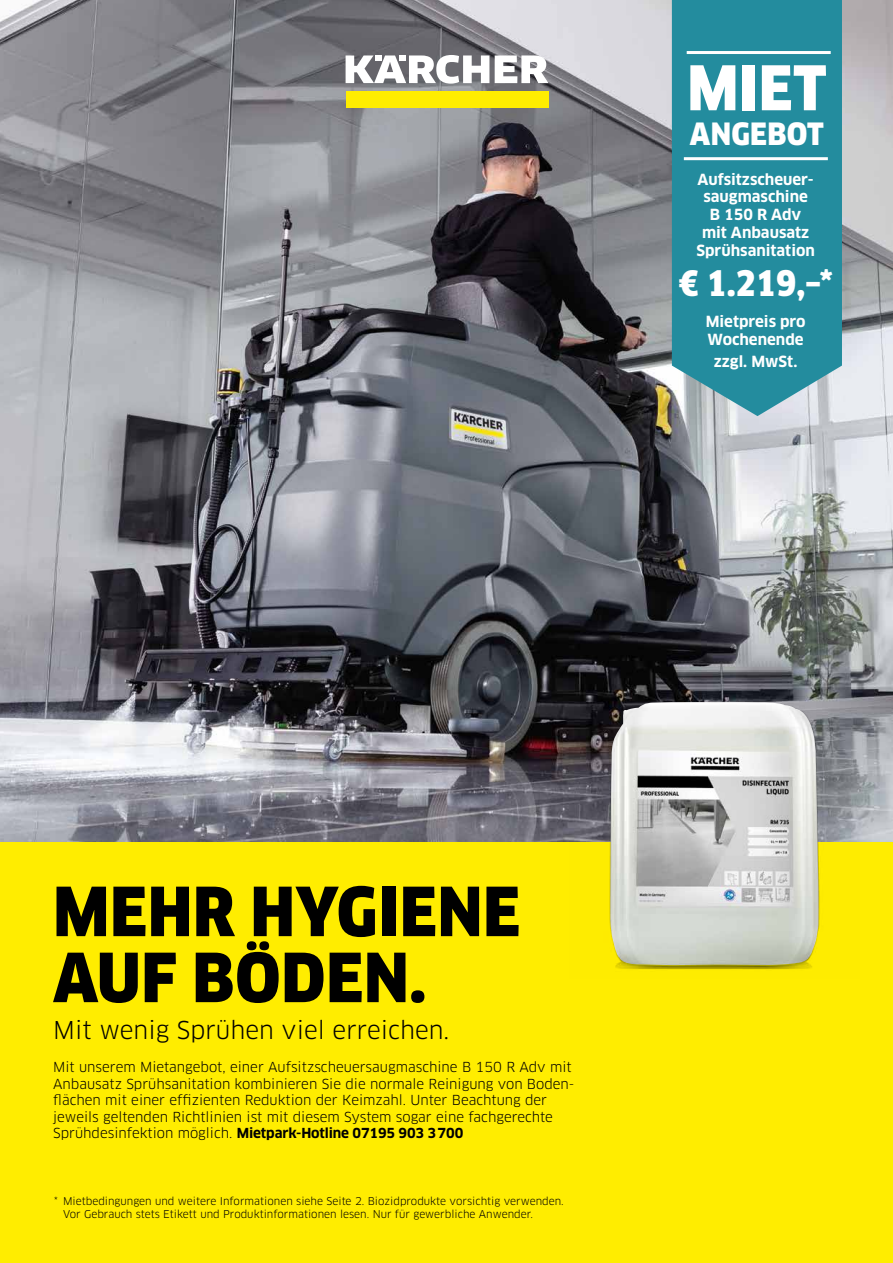
<style>
.page{position:relative;width:893px;height:1263px;background:#fff}
.page>*{position:absolute;margin:0;border:0;box-sizing:border-box;transform-origin:0 0}
.t1{font:900 66px/66px "Clan Pro Narr";letter-spacing:.01em;color:#000}
.t2{font:900 60px "Clan Pro Narr";color:#fff}
.t3{font:900 34.5px "Clan Pro Narr";color:#fff}
.t4{font:900 30px "Clan Pro Narr";letter-spacing:.01em;color:#fff}
.t5{font:24px "Clan Pro";color:#000}
.t6{font:700 15px/17.7px "Clan Pro";color:#fff;text-align:center}
.t7{font:13.5px/16.5px "Clan Pro";color:#000}
.t8{font:10.5px/12.6px "Clan Pro";color:#000}
.s1{font-weight:700}
</style>
<div class="page">
<img style="left:0;top:0;width:893px;height:842px">
<div style="left:0;top:842px;width:893px;height:421px;background:#ffed00"></div>
<div style="left:346px;top:92px;width:202px;height:16px;background:#ffed00"></div>
<svg style="left:495px;top:55px;width:53px;height:28px"></svg>
<svg style="left:346px;top:55px;width:143px;height:29px"></svg>
<div style="left:672px;top:0;width:170px;height:416px;background:#238c9e"></div>
<hr style="left:687px;top:51px;width:144px;height:3px;background:#fff">
<hr style="left:684px;top:157px;width:144px;height:3px;background:#fff">
<img style="left:570px;top:689px;width:289px;height:281px">
<img style="left:610px;top:702px;width:209px;height:263px">
<h2 class="t2" style="left:687px;top:53px;width:141px">MIET</h2>
<h3 class="t4" style="left:690px;top:116px;width:136px">ANGEBOT</h3>
<p class="t6" style="left:696px;top:171px;width:120px">Aufsitzscheuer&shy;saugmaschine<br>B 150 R Adv mit Anbausatz<br>Sprühsanitation</p>
<h3 class="t3" style="left:678px;top:263px;width:156px">€ 1.219,–*</h3>
<p class="t6" style="left:706px;top:313px;width:101px;text-align:left">Mietpreis pro<br>Wochenende</p>
<p class="t6" style="left:714px;top:352px;width:85px">zzgl. MwSt.</p>
<h1 class="t1" style="left:53px;top:879px;width:469px">MEHR HYGIENE<br>AUF BÖDEN.</h1>
<h3 class="t5" style="left:53px;top:1016px;width:398px">Mit wenig Sprühen viel erreichen.</h3>
<p class="t7" style="left:53px;top:1059px;width:523px">Mit unserem Mietangebot, einer Aufsitzscheuersaugmaschine B 150 R Adv mit Anbausatz Sprühsanitation kombinieren Sie die normale Reinigung von Boden&shy;flächen mit einer effizienten Reduktion der Keimzahl. Unter Beachtung der jeweils geltenden Richtlinien ist mit diesem System sogar eine fachgerechte Sprühdesinfektion möglich. <span class="s1">Mietpark-Hotline 07195 903 3700</span></p>
<p class="t8" style="left:63px;top:1195px;width:502px;text-indent:-9px">* Mietbedingungen und weitere Informationen siehe Seite 2. Biozidprodukte vorsichtig verwenden.<br>Vor Gebrauch stets Etikett und Produktinformationen lesen. Nur für gewerbliche Anwender.</p>
</div>
